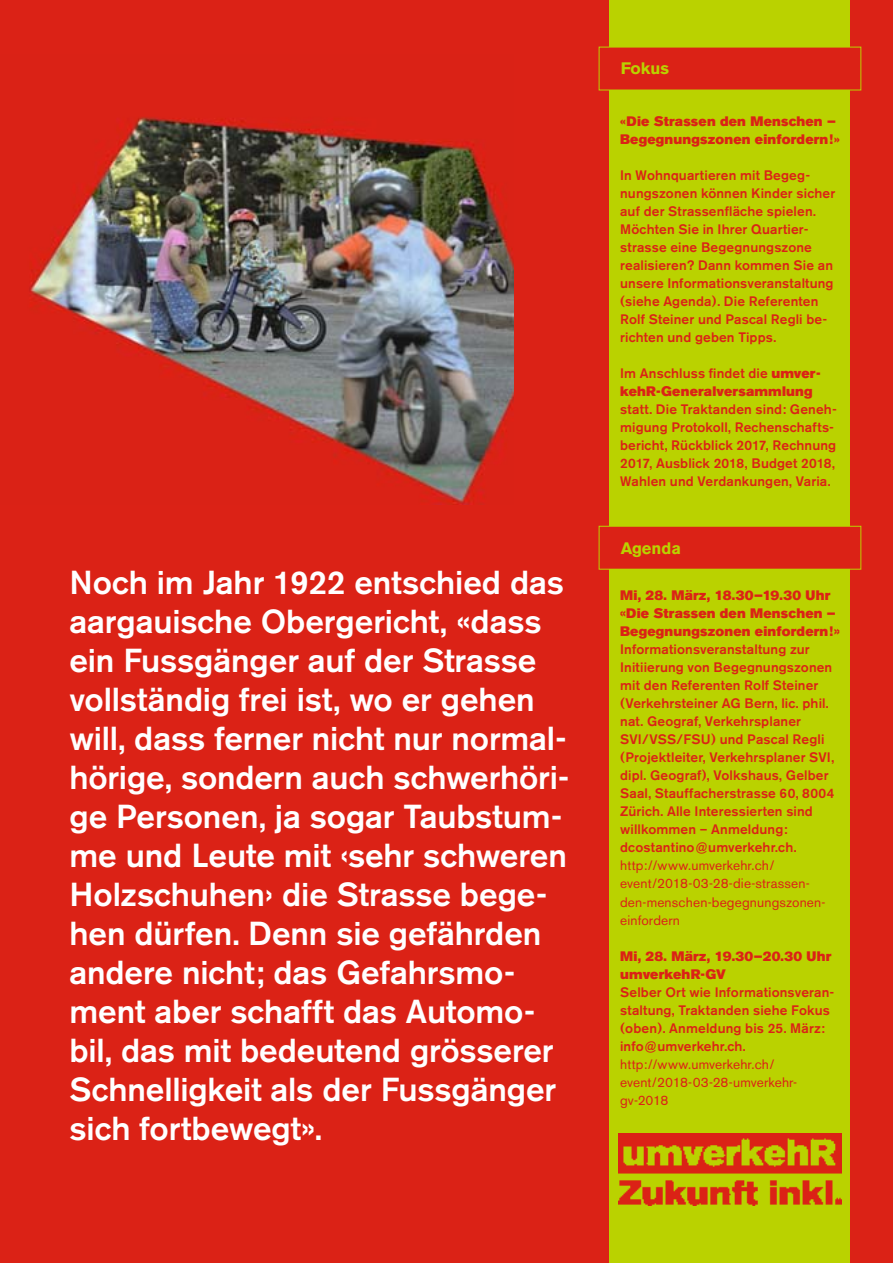
<style>
.page{position:relative;width:893px;height:1263px;background:#db2216}
.page>*{position:absolute;margin:0;border:0;box-sizing:border-box;transform-origin:0 0}
.t1{font:500 33px/39px "Akzidenz Grotesk BE";letter-spacing:-.005em;color:#fff}
.t2{font:700 16.5px "Akzidenz Grotesk BE";color:#bad200}
.t3{font:500 13.65px/18px "Akzidenz Grotesk BE";letter-spacing:.01em;color:#db2216}
.t4{font:13.65px/18px "Akzidenz Grotesk BE Super";letter-spacing:.015em;color:#db2216}
.t5{font:13.65px/18px "Akzidenz Grotesk BE";letter-spacing:.01em;color:#db2216}
.s1{font-family:"Akzidenz Grotesk BE";font-weight:700}
.s2{font-family:"Akzidenz Grotesk BE Super";font-weight:400}
</style>
<div class="page">
<div style="left:609px;top:0;width:241px;height:1263px;background:#bad200"></div>
<div style="left:599px;top:47px;width:262px;height:43px;background:#db2216"></div>
<img style="left:619px;top:1134px;width:222px;height:71px">
<div style="left:599px;top:526px;width:262px;height:43px;background:#db2216"></div>
<div style="left:599px;top:526px;width:262px;height:43px;border:1px solid #bad200"></div>
<img style="left:29px;top:117px;width:484px;height:387px">
<p class="t1" style="left:69px;top:566px;width:502px">Noch im Jahr 1922 entschied das aargauische Obergericht, «dass ein Fussgänger auf der Strasse vollständig frei ist, wo er gehen will, dass ferner nicht nur normal&shy;hörige, sondern auch schwerhöri&shy;ge Personen, ja sogar Taubstum&shy;me und Leute mit ‹sehr schweren<br>Holzschuhen› die Strasse bege&shy;hen dürfen. Denn sie gefährden andere nicht; das Gefahrsmo&shy;ment aber schafft das Automo&shy;bil, das mit bedeutend grösserer<br>Schnelligkeit als der Fussgänger sich fortbewegt».</p>
<p class="t2" style="left:621px;top:63px;width:50px">Fokus</p>
<p class="t4" style="left:620px;top:113px;width:221px"><span class="s1">«</span>Die Strassen den Menschen –<br>Begegnungszonen einfordern!<span class="s1">»</span></p>
<p class="t3" style="left:620px;top:167px;width:217px">In Wohnquartieren mit Begeg&shy;nungszonen können Kinder sicher auf der Strassenfläche spielen.<br>Möchten Sie in Ihrer Quartier&shy;strasse eine Begegnungszone realisieren? Dann kommen Sie an unsere Informationsveranstaltung (siehe Agenda). Die Referenten<br>Rolf Steiner und Pascal Regli be&shy;richten und geben Tipps.</p>
<p class="t3" style="left:620px;top:365px;width:202px">Im Anschluss findet die <span class="s2">umver-</span></p>
<p class="t4" style="left:620px;top:384px;width:194px">kehR-Generalversammlung</p>
<p class="t3" style="left:620px;top:401px;width:218px">statt. Die Traktanden sind: Geneh&shy;migung Protokoll, Rechenschafts&shy;bericht, Rückblick 2017, Rechnung 2017, Ausblick 2018, Budget 2018, Wahlen und Verdankungen, Varia.</p>
<p class="t2" style="left:621px;top:542px;width:62px">Agenda</p>
<p class="t4" style="left:620px;top:588px;width:221px">Mi, 28. März, 18.30–19.30 Uhr «Die Strassen den Menschen –<br>Begegnungszonen einfordern!»</p>
<p class="t3" style="left:620px;top:642px;width:216px">Informationsveranstaltung zur<br>Initiierung von Begegnungszonen mit den Referenten Rolf Steiner (Verkehrsteiner AG Bern, lic. phil. nat. Geograf, Verkehrsplaner<br>SVI/VSS/FSU) und Pascal Regli (Projektleiter, Verkehrsplaner SVI, dipl. Geograf), Volkshaus, Gelber<br>Saal, Stauffacherstrasse 60, 8004<br>Zürich. Alle Interessierten sind willkommen – Anmeldung: dcostantino@umverkehr.ch.</p>
<p class="t5" style="left:620px;top:858px;width:207px">http://www.umverkehr.ch/ event/2018-03-28-die-strassen&shy;den-menschen-begegnungszonen&shy;einfordern</p>
<p class="t4" style="left:620px;top:948px;width:213px">Mi, 28. März, 19.30–20.30 Uhr umverkehR-GV</p>
<p class="t3" style="left:620px;top:984px;width:216px">Selber Ort wie Informationsveran&shy;staltung, Traktanden siehe Fokus (oben). Anmeldung bis 25. März: info@umverkehr.ch.</p>
<p class="t5" style="left:620px;top:1056px;width:179px">http://www.umverkehr.ch/ event/2018-03-28-umverkehr&shy;gv-2018</p>
</div>
